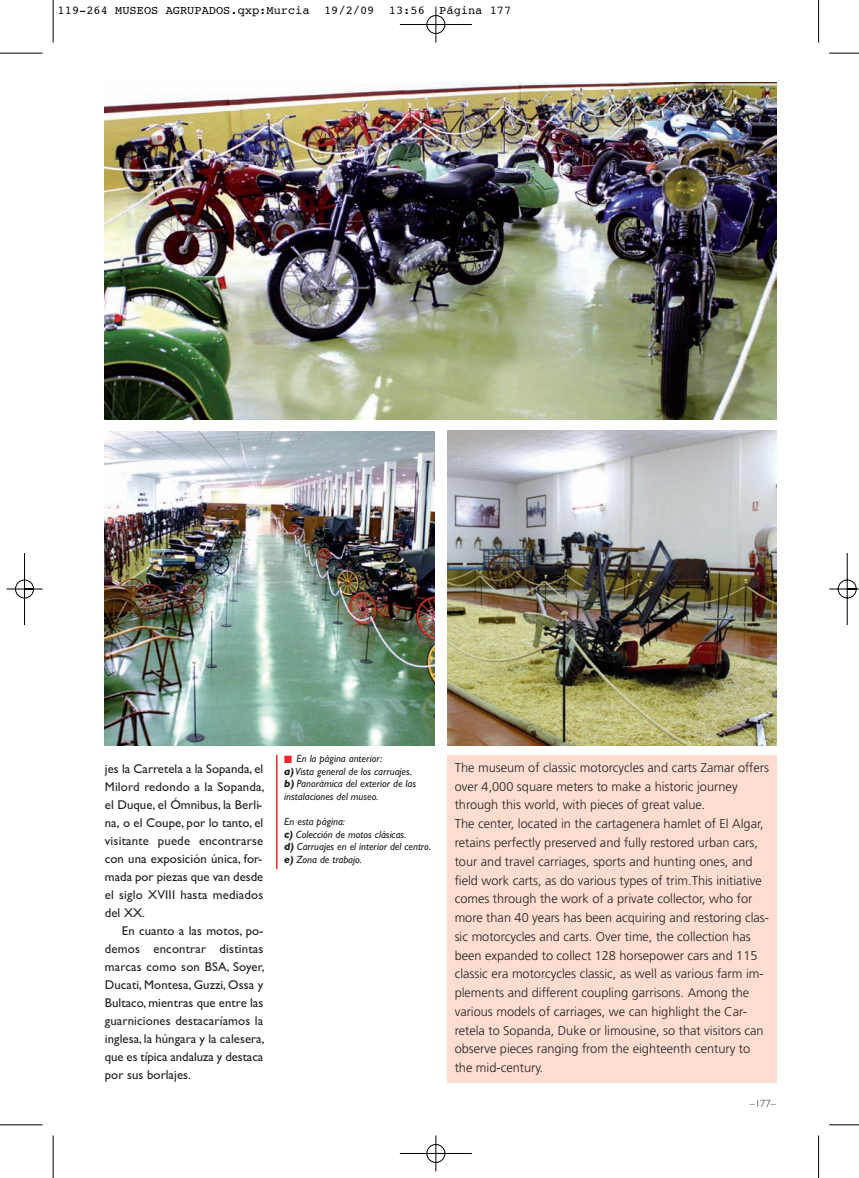
<style>
.page{position:relative;width:859px;height:1178px;background:#fff}
.page>*{position:absolute;margin:0;border:0;box-sizing:border-box;transform-origin:0 0}
.t1{font:300 12.75px/18.8px "Frutiger";color:#231f20}
.t2{font:12.75px/18px "Gill Sans";letter-spacing:.005em;color:#231f20}
.t3{font:12px "Courier";color:#000}
.t4{font:italic 10.5px/12.6px "Gill Sans";color:#231f20}
.t5{font:300 10.5px "Gill Sans";color:#231f20}
.t6{font:10.5px "Zapf Dingbats";color:#e9282d}
.s1{font-weight:700}
</style>
<div class="page">
<hr style="left:53px;top:0;width:1px;height:43px;background:#000">
<hr style="left:0;top:53px;width:43px;height:1px;background:#000">
<hr style="left:818px;top:0;width:1px;height:43px;background:#000">
<hr style="left:53px;top:1135px;width:1px;height:43px;background:#000">
<hr style="left:0;top:1124px;width:43px;height:1px;background:#000">
<hr style="left:818px;top:1135px;width:1px;height:43px;background:#000">
<img style="left:6px;top:6px;width:853px;height:1166px">
<p class="t3" style="left:58px;top:4px;width:455px">119-264 MUSEOS AGRUPADOS.qxp:Murcia 19/2/09 13:56 Página 177</p>
<p class="t2" style="left:105px;top:761px;width:161px">jes la Carretela a la Sopanda, el<br>Milord redondo a la Sopanda, el Duque, el Ómnibus, la Berli&shy;na, o el Coupe, por lo tanto, el visitante puede encontrarse con una exposición única, for&shy;mada por piezas que van desde el siglo XVIII hasta mediados del XX.</p>
<p class="t2" style="left:105px;top:923px;width:161px;text-align:justify;text-indent:17px">En cuanto a las motos, po&shy;demos encontrar distintas marcas como son BSA, Soyer, Ducati, Montesa, Guzzi, Ossa y Bultaco, mientras que entre las guarniciones destacaríamos la inglesa, la húngara y la calesera, que es típica andaluza y destaca por sus borlajes.</p>
<p class="t4" style="left:284px;top:753px;width:133px;text-indent:12px">En la página anterior:<br><span class="s1">a)</span> Vista general de los carruajes. <span class="s1">b)</span> Panorámica del exterior de las instalaciones del museo.</p>
<p class="t4" style="left:284px;top:816px;width:148px">En esta página:<br><span class="s1">c)</span> Colección de motos clásicas.<br><span class="s1">d)</span> Carruajes en el interior del centro. <span class="s1">e)</span> Zona de trabajo.</p>
<p class="t6" style="left:284px;top:755px;width:9px">■</p>
<p class="t1" style="left:455px;top:759px;width:316px">The museum of classic motorcycles and carts Zamar offers over 4,000 square meters to make a historic journey through this world, with pieces of great value.<br>The center, located in the cartagenera hamlet of El Algar, retains perfectly preserved and fully restored urban cars, tour and travel carriages, sports and hunting ones, and field work carts, as do various types of trim.This initiative comes through the work of a private collector, who for more than 40 years has been acquiring and restoring clas&shy;sic motorcycles and carts. Over time, the collection has been expanded to collect 128 horsepower cars and 115 classic era motorcycles classic, as well as various farm im&shy;plements and different coupling garrisons. Among the various models of carriages, we can highlight the Car&shy;retela to Sopanda, Duke or limousine, so that visitors can observe pieces ranging from the eighteenth century to the mid-century.</p>
<p class="t5" style="left:750px;top:1099px;width:28px">–177–</p>
</div>
